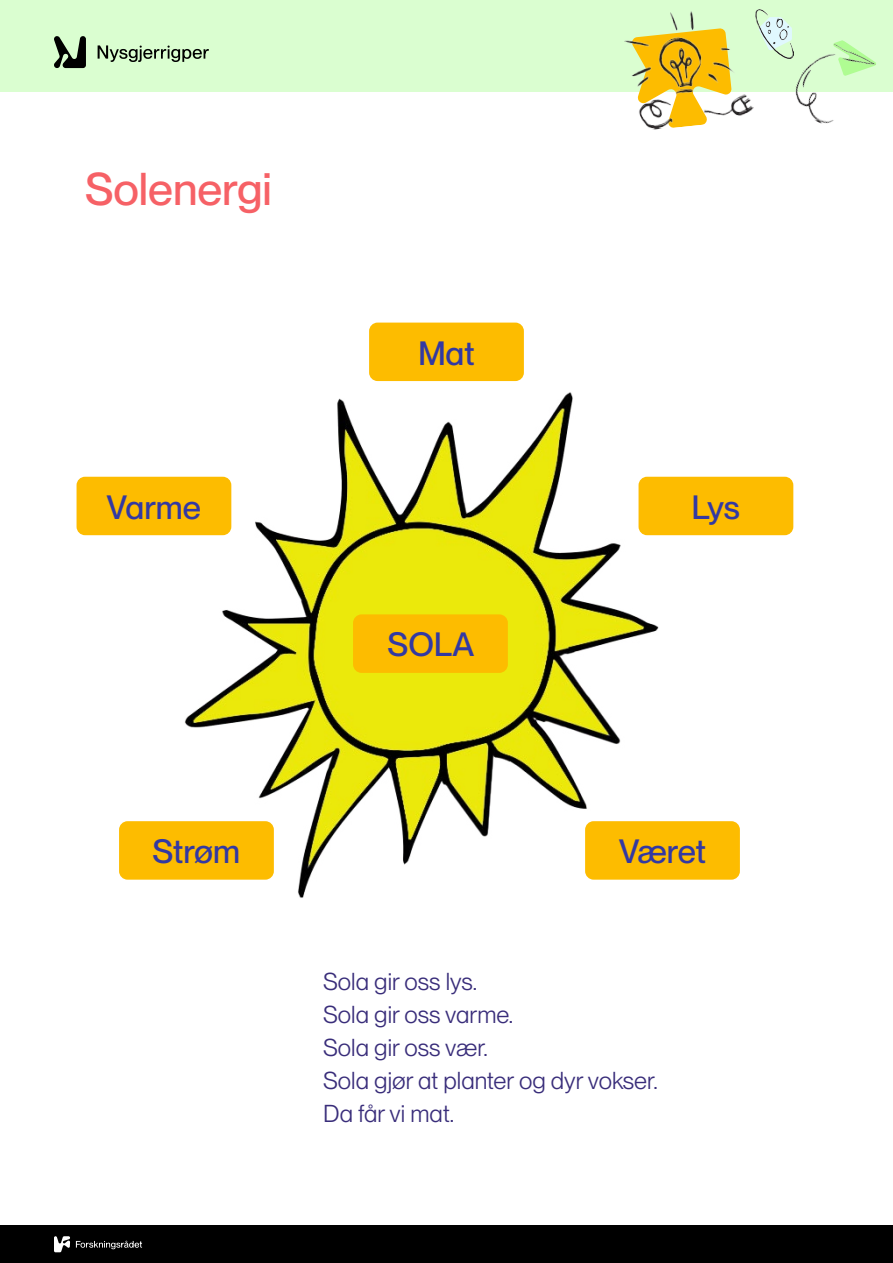
<style>
.page{position:relative;width:893px;height:1263px;background:#fff}
.page>*{position:absolute;margin:0;border:0;box-sizing:border-box;transform-origin:0 0}
.Tittel{font:500 45px "PP Neue Montreal";color:#f66166}
.Tekst_bildeoppgave{font:500 33px "PP Neue Montreal";color:#3339a2}
.Brødtekst{font:24px "PP Neue Montreal";color:#392d7a}
</style>
<div class="page">
<div style="left:0;top:0;width:893px;height:91px;background:#dafed0"></div>
<div style="left:0;top:1225px;width:893px;height:38px;background:#000"></div>
<img style="left:622px;top:11px;width:133px;height:119px">
<img style="left:756px;top:10px;width:36px;height:49px">
<img style="left:786px;top:37px;width:90px;height:87px">
<svg style="left:98px;top:45px;width:111px;height:17px"></svg>
<svg style="left:54px;top:36px;width:32px;height:32px"></svg>
<svg style="left:54px;top:1236px;width:16px;height:16px"></svg>
<svg style="left:76px;top:1241px;width:66px;height:8px"></svg>
<img style="left:184px;top:392px;width:474px;height:506px">
<div style="left:353px;top:614px;width:155px;height:59px;background:#fdbc00;border-radius:9px"></div>
<div style="left:369px;top:323px;width:155px;height:58px;background:#fdbc00;border-radius:9px"></div>
<div style="left:638px;top:477px;width:155px;height:58px;background:#fdbc00;border-radius:9px"></div>
<div style="left:585px;top:821px;width:155px;height:59px;background:#fdbc00;border-radius:9px"></div>
<div style="left:119px;top:821px;width:155px;height:59px;background:#fdbc00;border-radius:9px"></div>
<div style="left:77px;top:477px;width:154px;height:58px;background:#fdbc00;border-radius:9px"></div>
<h1 class="Tittel" style="left:85px;top:162px;width:188px">Solenergi</h1>
<p class="Tekst_bildeoppgave" style="left:107px;top:488px;width:96px">Varme</p>
<p class="Tekst_bildeoppgave" style="left:418px;top:333px;width:58px">Mat</p>
<p class="Tekst_bildeoppgave" style="left:387px;top:625px;width:88px">SOLA</p>
<p class="Tekst_bildeoppgave" style="left:692px;top:488px;width:50px">Lys</p>
<p class="Tekst_bildeoppgave" style="left:152px;top:832px;width:89px">Strøm</p>
<p class="Tekst_bildeoppgave" style="left:619px;top:832px;width:89px">Været</p>
<p class="Brødtekst" style="left:323px;top:967px;width:156px">Sola gir oss lys.</p>
<p class="Brødtekst" style="left:323px;top:1000px;width:192px">Sola gir oss varme.</p>
<p class="Brødtekst" style="left:323px;top:1033px;width:166px">Sola gir oss vær.</p>
<p class="Brødtekst" style="left:323px;top:1066px;width:336px">Sola gjør at planter og dyr vokser.</p>
<p class="Brødtekst" style="left:323px;top:1099px;width:132px">Da får vi mat.</p>
</div>
